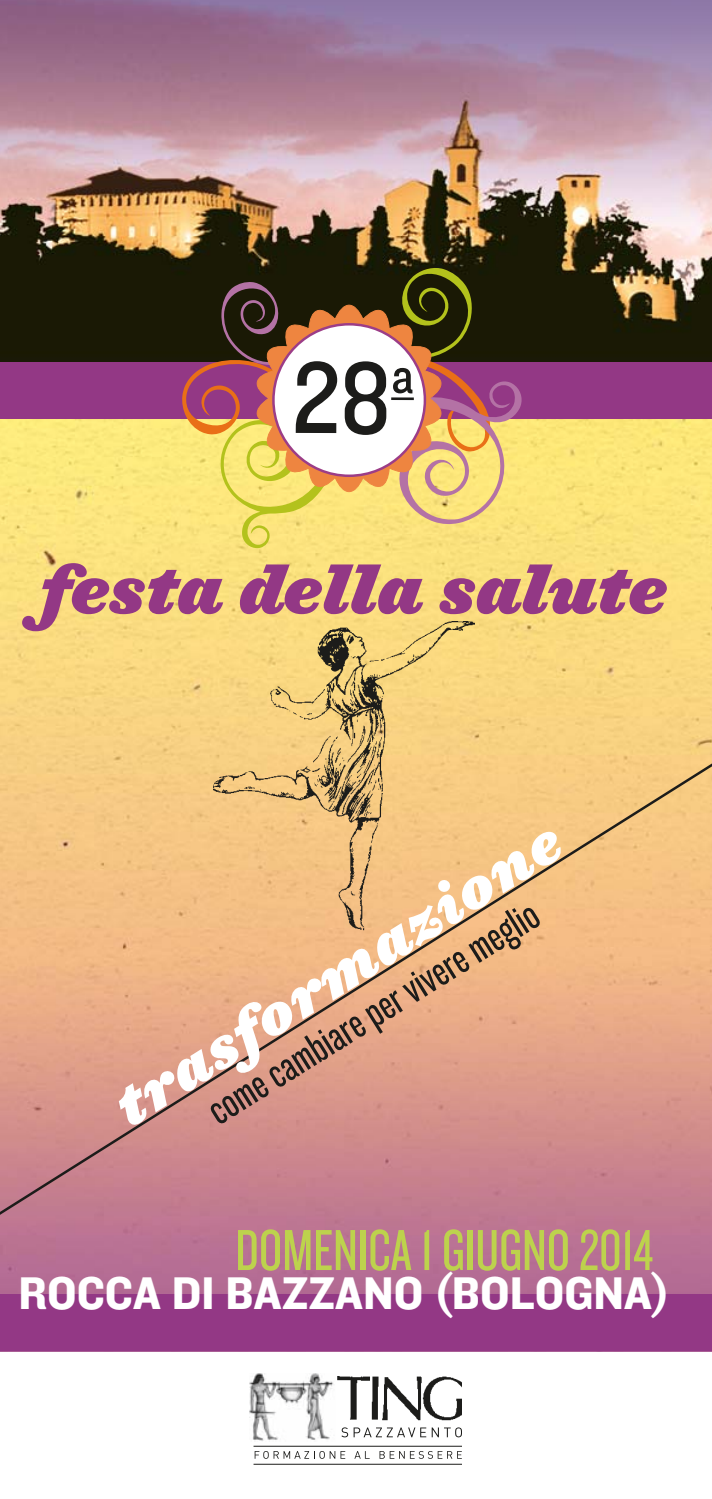
<style>
.page{position:relative;width:712px;height:1499px;background:#fff}
.page>*{position:absolute;margin:0;border:0;box-sizing:border-box;transform-origin:0 0}
.t1{font:105px "Knockout HTF30 Junior Welterwt";color:#1c1c1a}
.t2{font:65px "Ziggurat HTF Black Italic";color:#933885}
.t3{font:60px "Knockout HTF28 Junior Featherwt";color:#bdd24d}
.t4{font:55px "Ziggurat HTF Black Italic";color:#fff}
.t5{font:47.5px "Knockout HTF51 Middleweight";color:#fff}
.t6{font:45px "Knockout HTF28 Junior Featherwt";color:#1c1c1a}
</style>
<div class="page">
<img style="left:0;top:0;width:712px;height:1293px">
<img style="left:210px;top:618px;width:267px;height:104px">
<div style="left:0;top:362px;width:712px;height:57px;background:#933885"></div>
<div style="left:0;top:1293px;width:712px;height:57px;background:#933885"></div>
<svg style="left:182px;top:268px;width:339px;height:280px;background:#a4834f"></svg>
<div style="left:273px;top:324px;width:152px;height:151px;background:#fff;border-radius:50%"></div>
<svg style="left:0;top:722px;width:712px;height:495px;background:#e3ab85"></svg>
<img style="left:249px;top:1373px;width:85px;height:67px">
<svg style="left:255px;top:1451px;width:90px;height:7px"></svg>
<svg style="left:354px;top:1451px;width:12px;height:7px"></svg>
<svg style="left:379px;top:1451px;width:83px;height:7px"></svg>
<img style="left:337px;top:1376px;width:125px;height:45px">
<svg style="left:341px;top:1427px;width:121px;height:9px"></svg>
<hr style="left:253px;top:1463px;width:209px;height:1px;background:#1c1c1a">
<hr style="left:253px;top:1445px;width:209px;height:1px;background:#1c1c1a">
<hr style="left:391px;top:397px;width:23px;height:3px;background:#1c1c1a">
<h1 class="t1" style="left:292px;top:363px;width:123px">28<sup>a</sup></h1>
<h2 class="t2" style="left:41px;top:564px;width:627px">festa della salute</h2>
<p class="t4" style="left:108px;top:1092px;width:518px;rotate:-32deg">trasformazione</p>
<p class="t6" style="left:203px;top:1100px;width:384px;rotate:-32deg">come cambiare per vivere meglio</p>
<h3 class="t3" style="left:235px;top:1229px;width:419px">DOMENICA 1 GIUGNO 2014</h3>
<p class="t5" style="left:18px;top:1277px;width:652px">ROCCA DI BAZZANO (BOLOGNA)</p>
</div>
